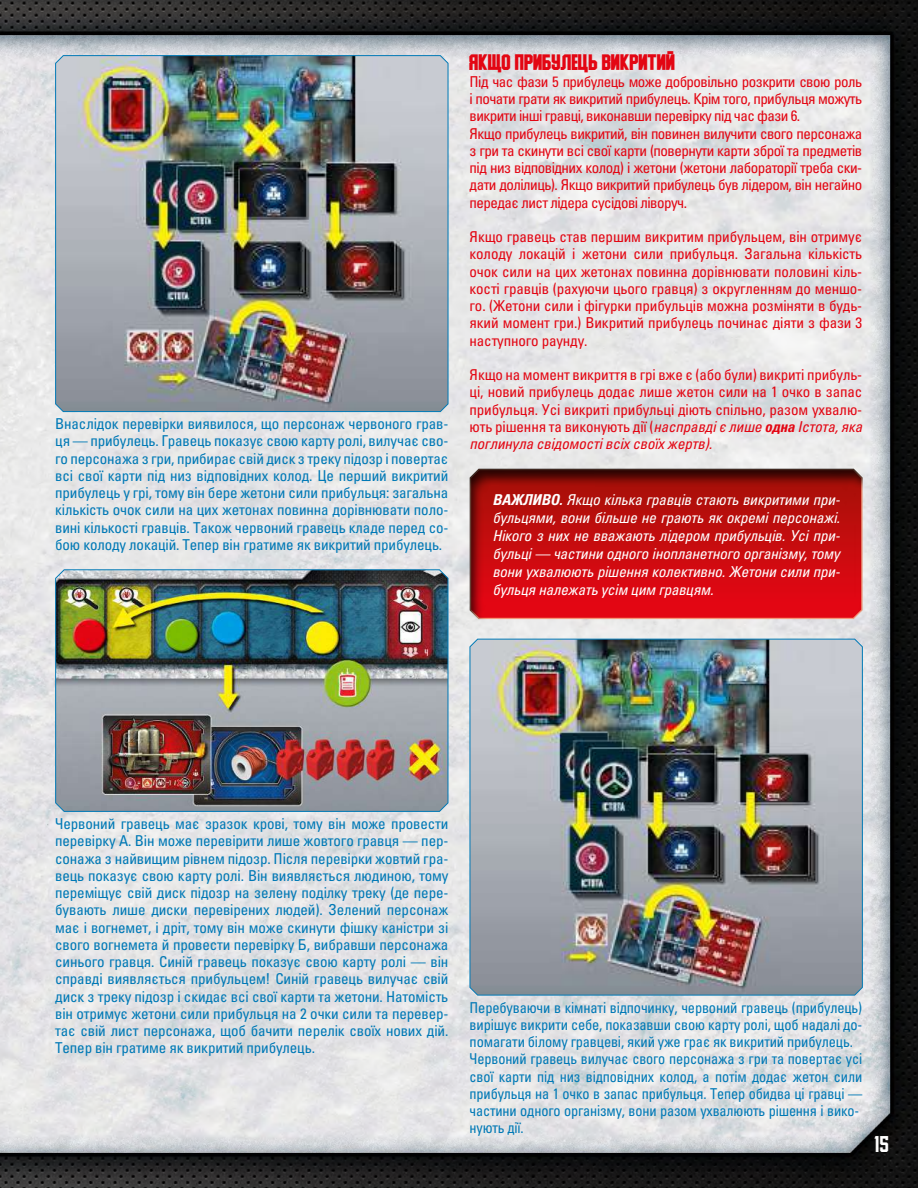
<style>
.page{position:relative;width:918px;height:1188px;background:#fff}
.page>*{position:absolute;margin:0;border:0;box-sizing:border-box;transform-origin:0 0}
.t1{font:21px "Prohibition";color:#fff}
.t2{font:18px "Ponter S";letter-spacing:-.01em;color:#e30613}
.t3{font:condensed 15px/17.2px "Univers LTCYR 57";letter-spacing:-.01em;color:#0079b6;text-align:justify}
.t4{font:condensed 15px/17.2px "Univers LTCYR 57";letter-spacing:-.035em;color:#e30613;text-align:justify}
.t5{font:condensed 15px/17.2px "Univers LTCYR 57";letter-spacing:-.01em;color:#0079b6;scale:.96 1}
.t6{font:15px/18px "Univers LTCYR 57 Condensed Obl";letter-spacing:-.01em;color:#fff;text-align:justify}
.t7{font:15px "Univers LTCYR 57 Condensed Obl";letter-spacing:-.01em;color:#e30613}
.s1{font-family:"Univers LTCYR 57 Condensed Obl";font-stretch:normal}
.s2{font-family:"Univers LTCYR 67 Bold Cond Obl";font-stretch:normal}
.s3{font-family:"Univers LTCYR 67 Bold Cond Obl"}
</style>
<div class="page">
<img style="left:0;top:0;width:918px;height:1188px">
<img style="left:55px;top:55px;width:394px;height:357px">
<img style="left:55px;top:569px;width:394px;height:243px">
<div style="left:457px;top:459px;width:418px;height:161px;background:#000;opacity:.75"></div>
<img style="left:469px;top:638px;width:394px;height:358px">
<p class="t3" style="left:55px;top:415px;width:395px">Внаслідок перевірки виявилося, що персонаж червоного грав&shy;ця — прибулець. Гравець показує свою карту ролі, вилучає сво&shy;го персонажа з гри, прибирає свій диск з треку підозр і повертає всі свої карти під низ відповідних колод. Це перший викритий прибулець у грі, тому він бере жетони сили прибульця: загальна кількість очок сили на цих жетонах повинна дорівнювати поло&shy;вині кількості гравців. Також червоний гравець кладе перед со&shy;бою колоду локацій. Тепер він гратиме як викритий прибулець.</p>
<p class="t2" style="left:470px;top:51px;width:207px">ЯКЩО ПРИБУЛЕЦЬ ВИКРИТИЙ</p>
<p class="t4" style="left:470px;top:73px;width:394px;text-align:left">Під час фази 5 прибулець може добровільно розкрити свою роль і почати грати як викритий прибулець. Крім того, прибульця можуть викрити інші гравці, виконавши перевірку під час фази 6.<br>Якщо прибулець викритий, він повинен вилучити свого персонажа з гри та скинути всі свої карти (повернути карти зброї та предметів під низ відповідних колод) і жетони (жетони лабораторії треба ски&shy;дати долілиць). Якщо викритий прибулець був лідером, він негайно передає лист лідера сусідові ліворуч.</p>
<p class="t4" style="left:470px;top:228px;width:394px">Якщо гравець став першим викритим прибульцем, він отримує колоду локацій і жетони сили прибульця. Загальна кількість очок сили на цих жетонах повинна дорівнювати половині кіль&shy;кості гравців (рахуючи цього гравця) з округленням до меншо&shy;го. (Жетони сили і фігурки прибульців можна розміняти в будь&shy;який момент гри.) Викритий прибулець починає діяти з фази 3 наступного раунду.</p>
<p class="t4" style="left:470px;top:366px;width:394px">Якщо на момент викриття в грі вже є (або були) викриті прибуль&shy;ці, новий прибулець додає лише жетон сили на 1 очко в запас прибульця. Усі викриті прибульці діють спільно, разом ухвалю&shy;ють рішення та виконують дії (<span class="s1">насправді є лише</span> <span class="s2">одна</span> <span class="s1">Істота, яка</span></p>
<p class="t7" style="left:470px;top:434px;width:244px">поглинула свідомості всіх своїх жертв).</p>
<p class="t6" style="left:492px;top:490px;width:349px"><span class="s3">ВАЖЛИВО.</span> Якщо кілька гравців стають викритими при&shy;бульцями, вони більше не грають як окремі персонажі.<br>Нікого з них не вважають лідером прибульців. Усі при&shy;бульці — частини одного інопланетного організму, тому вони ухвалюють рішення колективно. Жетони сили при&shy;бульця належать усім цим гравцям.</p>
<p class="t3" style="left:55px;top:815px;width:395px">Червоний гравець має зразок крові, тому він може провести перевірку А. Він може перевірити лише жовтого гравця — пер&shy;сонажа з найвищим рівнем підозр. Після перевірки жовтий гра&shy;вець показує свою карту ролі. Він виявляється людиною, тому переміщує свій диск підозр на зелену поділку треку (де пере&shy;бувають лише диски перевірених людей). Зелений персонаж має і вогнемет, і дріт, тому він може скинути фішку каністри зі свого вогнемета й провести перевірку Б, вибравши персонажа синього гравця. Синій гравець показує свою карту ролі — він справді виявляється прибульцем! Синій гравець вилучає свій диск з треку підозр і скидає всі свої карти та жетони. Натомість він отримує жетони сили прибульця на 2 очки сили та перевер&shy;тає свій лист персонажа, щоб бачити перелік своїх нових дій.<br>Тепер він гратиме як викритий прибулець.</p>
<p class="t5" style="left:470px;top:998px;width:411px">Перебуваючи в кімнаті відпочинку, червоний гравець (прибулець) вирішує викрити себе, показавши свою карту ролі, щоб надалі до&shy;помагати білому гравцеві, який уже грає як викритий прибулець.<br>Червоний гравець вилучає свого персонажа з гри та повертає усі свої карти під низ відповідних колод, а потім додає жетон сили прибульця на 1 очко в запас прибульця. Тепер обидва ці гравці — частини одного організму, вони разом ухвалюють рішення і вико&shy;нують дії.</p>
<h1 class="t1" style="left:874px;top:1129px;width:16px">15</h1>
</div>
